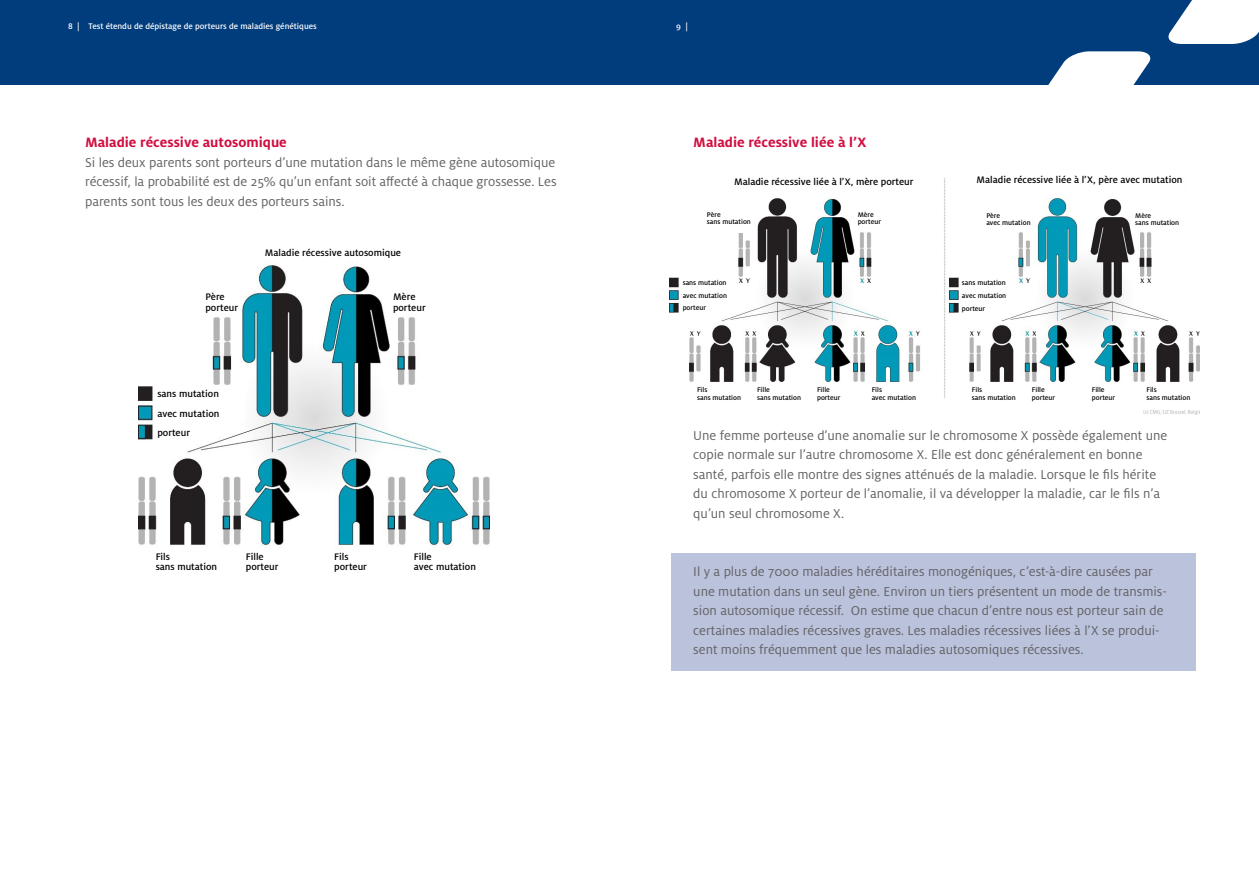
<style>
.page{position:relative;width:1259px;height:893px;background:#fff}
.page>*{position:absolute;margin:0;border:0;box-sizing:border-box;transform-origin:0 0}
._3_-_Ondertitel{font:700 15px "Milo OT";color:#d10e40}
._4_-_Opsomming_-_niv{font:14.25px/19.5px "Milo OT";color:#636366}
.t1{font:500 10.5px "Milo OT";color:#000}
.t2{font:500 9px "Milo OT";color:#fff}
.t3{font:500 7.5px "Milo OT";color:#000}
</style>
<div class="page">
<div style="left:629px;top:0;width:630px;height:85px;background:#013d7d"></div>
<svg style="left:1048px;top:51px;width:103px;height:34px"></svg>
<svg style="left:1168px;top:0;width:91px;height:44px;background:#dce4ed"></svg>
<div style="left:0;top:0;width:629px;height:85px;background:#013d7d"></div>
<div style="left:671px;top:554px;width:524px;height:117px;background:#bbc2db"></div>
<img style="left:138px;top:265px;width:351px;height:285px">
<img style="left:670px;top:178px;width:529px;height:237px">
<div style="left:387px;top:295px;width:62px;height:18px;background:#fff"></div>
<div style="left:720px;top:173px;width:167px;height:22px;background:#fff"></div>
<div style="left:855px;top:209px;width:52px;height:22px;background:#fff"></div>
<div style="left:1135px;top:209px;width:62px;height:22px;background:#fff"></div>
<div style="left:681px;top:278px;width:55px;height:35px;background:#fff"></div>
<div style="left:697px;top:198px;width:56px;height:34px;background:#fff"></div>
<div style="left:960px;top:276px;width:56px;height:37px;background:#fff"></div>
<div style="left:976px;top:210px;width:56px;height:22px;background:#fff"></div>
<div style="left:965px;top:173px;width:218px;height:22px;background:#fff"></div>
<div style="left:176px;top:295px;width:63px;height:18px;background:#fff"></div>
<div style="left:154px;top:424px;width:47px;height:16px;background:#fff"></div>
<div style="left:693px;top:384px;width:227px;height:24px;background:#fff"></div>
<div style="left:969px;top:384px;width:228px;height:24px;background:#fff"></div>
<div style="left:154px;top:390px;width:90px;height:30px;background:#fff"></div>
<p class="t2" style="left:68px;top:21px;width:250px">8 | Test étendu de dépistage de porteurs de maladies génétiques</p>
<p class="t2" style="left:676px;top:21px;width:13px">9 |</p>
<p class="_3_-_Ondertitel" style="left:85px;top:134px;width:203px">Maladie récessive autosomique</p>
<p class="_4_-_Opsomming_-_niv" style="left:85px;top:152px;width:473px;text-align:justify">Si les deux parents sont porteurs d’une mutation dans le même gène autosomique récessif, la probabilité est de 25% qu’un enfant soit affecté à chaque grossesse. Les parents sont tous les deux des porteurs sains.</p>
<p class="t1" style="left:205px;top:291px;width:21px">Père</p>
<p class="t1" style="left:205px;top:302px;width:34px">porteur</p>
<p class="t1" style="left:265px;top:247px;width:138px">Maladie récessive autosomique</p>
<p class="t1" style="left:393px;top:291px;width:24px">Mère</p>
<p class="t1" style="left:393px;top:301px;width:34px">porteur</p>
<p class="t1" style="left:157px;top:388px;width:63px">sans mutation</p>
<p class="t1" style="left:157px;top:407px;width:64px">avec mutation</p>
<p class="t1" style="left:157px;top:427px;width:34px">porteur</p>
<p class="t1" style="left:156px;top:551px;width:16px">Fils</p>
<p class="t1" style="left:156px;top:561px;width:63px">sans mutation</p>
<p class="t1" style="left:246px;top:551px;width:19px">Fille</p>
<p class="t1" style="left:246px;top:561px;width:34px">porteur</p>
<p class="t1" style="left:334px;top:551px;width:16px">Fils</p>
<p class="t1" style="left:334px;top:561px;width:34px">porteur</p>
<p class="t1" style="left:414px;top:551px;width:19px">Fille</p>
<p class="t1" style="left:414px;top:561px;width:64px">avec mutation</p>
<p class="_3_-_Ondertitel" style="left:693px;top:134px;width:175px">Maladie récessive liée à l’X</p>
<p class="t1" style="left:734px;top:176px;width:181px">Maladie récessive liée à l’X, mère porteur</p>
<p class="t1" style="left:976px;top:174px;width:207px">Maladie récessive liée à l’X, père avec mutation</p>
<p class="t3" style="left:707px;top:210px;width:15px">Père</p>
<p class="t3" style="left:707px;top:218px;width:45px">sans mutation</p>
<p class="t3" style="left:857px;top:210px;width:18px">Mère</p>
<p class="t3" style="left:857px;top:218px;width:25px">porteur</p>
<p class="t3" style="left:986px;top:211px;width:15px">Père</p>
<p class="t3" style="left:986px;top:219px;width:46px">avec mutation</p>
<p class="t3" style="left:1135px;top:211px;width:18px">Mère</p>
<p class="t3" style="left:1135px;top:219px;width:45px">sans mutation</p>
<p class="t3" style="left:682px;top:278px;width:45px">sans mutation</p>
<p class="t3" style="left:962px;top:279px;width:45px">sans mutation</p>
<p class="t3" style="left:682px;top:291px;width:46px">avec mutation</p>
<p class="t3" style="left:962px;top:292px;width:46px">avec mutation</p>
<p class="t3" style="left:682px;top:304px;width:25px">porteur</p>
<p class="t3" style="left:962px;top:304px;width:25px">porteur</p>
<p class="t3" style="left:697px;top:386px;width:12px">Fils</p>
<p class="t3" style="left:697px;top:393px;width:45px">sans mutation</p>
<p class="t3" style="left:757px;top:386px;width:14px">Fille</p>
<p class="t3" style="left:757px;top:393px;width:45px">sans mutation</p>
<p class="t3" style="left:817px;top:386px;width:14px">Fille</p>
<p class="t3" style="left:817px;top:393px;width:25px">porteur</p>
<p class="t3" style="left:871px;top:386px;width:12px">Fils</p>
<p class="t3" style="left:871px;top:393px;width:46px">avec mutation</p>
<p class="t3" style="left:972px;top:386px;width:12px">Fils</p>
<p class="t3" style="left:972px;top:393px;width:45px">sans mutation</p>
<p class="t3" style="left:1032px;top:386px;width:14px">Fille</p>
<p class="t3" style="left:1032px;top:393px;width:25px">porteur</p>
<p class="t3" style="left:1091px;top:386px;width:14px">Fille</p>
<p class="t3" style="left:1091px;top:393px;width:25px">porteur</p>
<p class="t3" style="left:1146px;top:386px;width:12px">Fils</p>
<p class="t3" style="left:1146px;top:393px;width:45px">sans mutation</p>
<p class="_4_-_Opsomming_-_niv" style="left:693px;top:425px;width:475px">Une femme porteuse d’une anomalie sur le chromosome X possède également une copie normale sur l’autre chromosome X. Elle est donc généralement en bonne santé, parfois elle montre des signes atténués de la maladie. Lorsque le fils hérite du chromosome X porteur de l’anomalie, il va développer la maladie, car le fils n’a qu’un seul chromosome X.</p>
<p class="_4_-_Opsomming_-_niv" style="left:693px;top:562px;width:475px">Il y a plus de 7000 maladies héréditaires monogéniques, c’est-à-dire causées par une mutation dans un seul gène. Environ un tiers présentent un mode de transmis&shy;sion autosomique récessif. On estime que chacun d’entre nous est porteur sain de certaines maladies récessives graves. Les maladies récessives liées à l’X se produi&shy;sent moins fréquemment que les maladies autosomiques récessives.</p>
</div>
